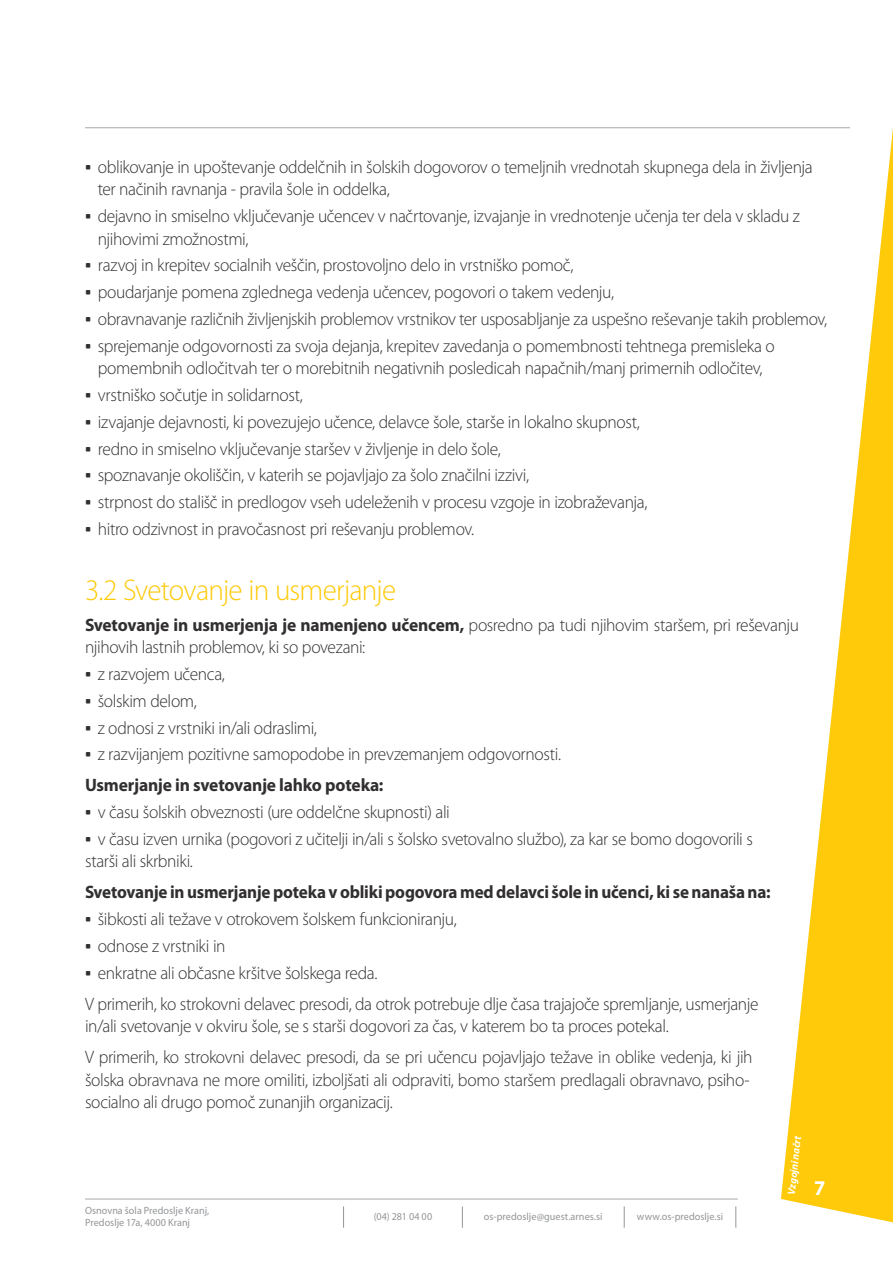
<style>
.page{position:relative;width:893px;height:1263px;background:#fff}
.page>*{position:absolute;margin:0;border:0;box-sizing:border-box;transform-origin:0 0}
.t1{font:300 30px "Myriad Pro";letter-spacing:-.03em;color:#feca0a}
.t2{font:700 21px "Myriad Pro";color:#fff}
.t3{font:300 18px/22.5px "Myriad Pro";letter-spacing:-.025em;color:#312f30}
.t4{font:700 18px "Myriad Pro";letter-spacing:-.01em;color:#312f30;scale:.95 1}
.t5{font:700 18px "Myriad Pro";letter-spacing:-.01em;color:#312f30}
.t6{font:10.5px/12px "Myriad Pro";color:#939598}
.t7{font:italic 700 10.5px "Myriad Pro";color:#fff}
.s1{font-family:"Agency FB";font-weight:400;font-size:15px}
.s2{font-weight:700}
</style>
<div class="page">
<svg style="left:781px;top:128px;width:112px;height:1094px"></svg>
<hr style="left:85px;top:1199px;width:653px;height:1px;background:#a8a9ad">
<hr style="left:85px;top:127px;width:765px;height:1px;background:#a8a9ad">
<svg style="left:624px;top:1206px;width:1px;height:22px"></svg>
<svg style="left:343px;top:1206px;width:1px;height:22px"></svg>
<svg style="left:462px;top:1206px;width:1px;height:22px"></svg>
<svg style="left:736px;top:1206px;width:1px;height:22px"></svg>
<p class="t3" style="left:98px;top:156px;width:716px;text-indent:-13px"><span class="s1">•</span> oblikovanje in upoštevanje oddelčnih in šolskih dogovorov o temeljnih vrednotah skupnega dela in življenja ter načinih ravnanja - pravila šole in oddelka,</p>
<p class="t3" style="left:98px;top:205px;width:704px;text-indent:-13px"><span class="s1">•</span> dejavno in smiselno vključevanje učencev v načrtovanje, izvajanje in vrednotenje učenja ter dela v skladu z njihovimi zmožnostmi,</p>
<p class="t3" style="left:85px;top:254px;width:490px"><span class="s1">•</span> razvoj in krepitev socialnih veščin, prostovoljno delo in vrstniško pomoč,</p>
<p class="t3" style="left:85px;top:281px;width:531px"><span class="s1">•</span> poudarjanje pomena zglednega vedenja učencev, pogovori o takem vedenju,</p>
<p class="t3" style="left:85px;top:308px;width:744px"><span class="s1">•</span> obravnavanje različnih življenjskih problemov vrstnikov ter usposabljanje za uspešno reševanje takih problemov,</p>
<p class="t3" style="left:85px;top:334px;width:691px;text-align:center"><span class="s1">•</span> sprejemanje odgovornosti za svoja dejanja, krepitev zavedanja o pomembnosti tehtnega premisleka o pomembnih odločitvah ter o morebitnih negativnih posledicah napačnih/manj primernih odločitev,</p>
<p class="t3" style="left:85px;top:384px;width:219px"><span class="s1">•</span> vrstniško sočutje in solidarnost,</p>
<p class="t3" style="left:85px;top:410px;width:556px"><span class="s1">•</span> izvajanje dejavnosti, ki povezujejo učence, delavce šole, starše in lokalno skupnost,</p>
<p class="t3" style="left:85px;top:437px;width:417px"><span class="s1">•</span> redno in smiselno vključevanje staršev v življenje in delo šole,</p>
<p class="t3" style="left:85px;top:464px;width:446px"><span class="s1">•</span> spoznavanje okoliščin, v katerih se pojavljajo za šolo značilni izzivi,</p>
<p class="t3" style="left:85px;top:491px;width:564px"><span class="s1">•</span> strpnost do stališč in predlogov vseh udeleženih v procesu vzgoje in izobraževanja,</p>
<p class="t3" style="left:85px;top:517px;width:391px"><span class="s1">•</span> hitro odzivnost in pravočasnost pri reševanju problemov.</p>
<p class="t1" style="left:85px;top:572px;width:313px">3.2 Svetovanje in usmerjanje</p>
<p class="t3" style="left:85px;top:613px;width:715px"><span class="s2">Svetovanje in usmerjenja je namenjeno učencem,</span> posredno pa tudi njihovim staršem, pri reševanju njihovih lastnih problemov, ki so povezani:</p>
<p class="t3" style="left:85px;top:663px;width:141px"><span class="s1">•</span> z razvojem učenca,</p>
<p class="t3" style="left:85px;top:689px;width:113px"><span class="s1">•</span> šolskim delom,</p>
<p class="t3" style="left:85px;top:716px;width:233px"><span class="s1">•</span> z odnosi z vrstniki in/ali odraslimi,</p>
<p class="t3" style="left:85px;top:743px;width:478px"><span class="s1">•</span> z razvijanjem pozitivne samopodobe in prevzemanjem odgovornosti.</p>
<p class="t5" style="left:85px;top:773px;width:300px">Usmerjanje in svetovanje lahko poteka:</p>
<p class="t3" style="left:85px;top:801px;width:366px"><span class="s1">•</span> v času šolskih obveznosti (ure oddelčne skupnosti) ali</p>
<p class="t3" style="left:85px;top:827px;width:669px"><span class="s1">•</span> v času izven urnika (pogovori z učitelji in/ali s šolsko svetovalno službo), za kar se bomo dogovorili s starši ali skrbniki.</p>
<p class="t4" style="left:85px;top:880px;width:723px">Svetovanje in usmerjanje poteka v obliki pogovora med delavci šole in učenci, ki se nanaša na:</p>
<p class="t3" style="left:85px;top:908px;width:373px"><span class="s1">•</span> šibkosti ali težave v otrokovem šolskem funkcioniranju,</p>
<p class="t3" style="left:85px;top:934px;width:142px"><span class="s1">•</span> odnose z vrstniki in</p>
<p class="t3" style="left:85px;top:961px;width:294px"><span class="s1">•</span> enkratne ali občasne kršitve šolskega reda.</p>
<p class="t3" style="left:85px;top:992px;width:675px">V primerih, ko strokovni delavec presodi, da otrok potrebuje dlje časa trajajoče spremljanje, usmerjanje in/ali svetovanje v okviru šole, se s starši dogovori za čas, v katerem bo ta proces potekal.</p>
<p class="t3" style="left:85px;top:1046px;width:669px">V primerih, ko strokovni delavec presodi, da se pri učencu pojavljajo težave in oblike vedenja, ki jih šolska obravnava ne more omiliti, izboljšati ali odpraviti, bomo staršem predlagali obravnavo, psiho&shy;socialno ali drugo pomoč zunanjih organizacij.</p>
<p class="t6" style="left:85px;top:1204px;width:126px">Osnovna šola Predoslje Kranj,<br>Predoslje 17a, 4000 Kranj</p>
<p class="t6" style="left:374px;top:1210px;width:60px">(04) 281 04 00</p>
<p class="t6" style="left:484px;top:1210px;width:120px">os-predoslje@guest.arnes.si</p>
<p class="t6" style="left:637px;top:1210px;width:88px">www.os-predoslje.si</p>
<p class="t7" style="left:785px;top:1194px;width:61px;rotate:-84deg">Vzgojni načrt</p>
<p class="t2" style="left:814px;top:1174px;width:13px">7</p>
</div>
